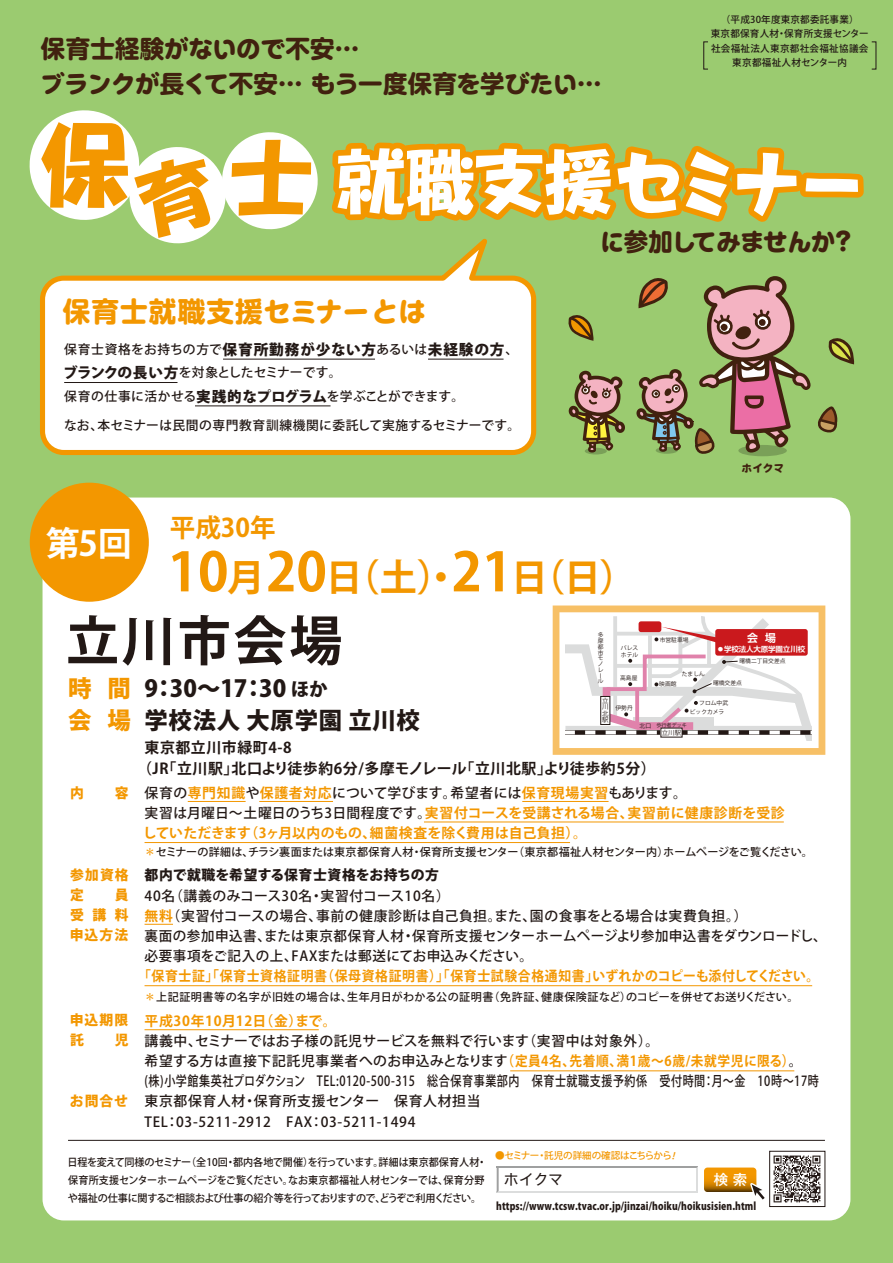
<style>
.page{position:relative;width:893px;height:1263px;background:#9bcb70}
.page>*{position:absolute;margin:0;border:0;box-sizing:border-box;transform-origin:0 0}
.t1{font:700 53.1px "Koz Go Pro";letter-spacing:.05em;color:#221815}
.t2{font:700 37.2px "Koz Go Pro";color:#f39700}
.t3{font:700 34.05px "Koz Go Pro";color:#fff}
.t4{font:700 27.6px "UD Shin M Go Pr 6";letter-spacing:.04em;color:#f39700}
.t5{font:700 25.5px "Koz Go Pro";color:#f39700}
.t6{font:800 24.45px "Kamo Lemo Std";letter-spacing:-.03em;color:#41210f}
.t7{font:700 24.45px "UD Shin M Go Pr 6";letter-spacing:.01em;color:#41210f}
.t8{font:800 23.4px "Koz Go Pro";letter-spacing:.03em;color:#221815}
.t9{font:800 23.4px "Koz Go Pro";color:#f39700}
.t10{font:700 14.85px/21.3px "Koz Go Pro";letter-spacing:.04em;color:#221815}
.t11{font:14.85px "Hira Kaku Std W4";color:#221815}
.t12{font:500 14.4px "Gothic MB101 Pr 5";color:#fff}
.t13{font:500 13.8px/20.2px "Koz Go Pro";letter-spacing:.045em;color:#221815}
.t14{font:700 13.8px/20.2px "Koz Go Pro";letter-spacing:.01em;color:#f39700}
.t15{font:700 13.8px "Koz Go Pro";letter-spacing:.05em;color:#f39700;scale:.93 1}
.t16{font:800 13.8px/20.2px "Koz Go Pro";letter-spacing:.08em;color:#f39700;text-align:justify}
.t17{font:800 13.8px "Koz Go Pro";letter-spacing:.03em;color:#221815}
.t18{font:700 13.8px "Koz Go Pro";letter-spacing:.05em;color:#f39700}
.t19{font:500 12.75px/23.4px "Koz Go Pro";letter-spacing:.02em;color:#221815}
.t20{font:500 11.1px "Koz Go Pro";letter-spacing:.02em;color:#221815}
.t21{font:500 11.1px "Koz Go Pro";letter-spacing:.04em;color:#221815}
.t22{font:700 10.95px "Shin Go Pro De";color:#fff}
.t23{font:800 10.65px "Koz Go Pro";letter-spacing:.01em;color:#221815;scale:.88 1}
.t24{font:800 10.65px "Kamo Lemo Std";color:#41210f}
.t25{font:500 10.5px/18px "Koz Go Pro";letter-spacing:-.02em;color:#221815;scale:.96 1}
.t26{font:500 9.6px/14.1px "Koz Go Pro";letter-spacing:.02em;color:#221815;text-align:center}
.t27{font:500 9.6px "Koz Go Pro";letter-spacing:-.035em;color:#f39700}
.t28{font:700 7.5px "Shin Go Pro De";letter-spacing:-.02em;color:#fff}
.t29{font:6.45px/6.4px "Koz Go Pro";color:#231815;text-align:justify}
.t30{font:5.7px/5.7px "Koz Go Pro";color:#231815}
.t31{font:5.1px "Koz Go Pro";color:#231815}
.s1{font-family:"Kamo Lemo Std";font-weight:800}
.s2{font-family:"UD Shin M Go Pr 6";font-weight:700}
.s3{font-weight:800;font-size:14.7px}
.s4{font-size:53.1px}
.s5{font-size:18.75px}
.s6{font-size:5.7px}
.s7{font-weight:500;color:#221815}
.s8{font-weight:500}
.s9{color:#f39700}
.s10{font-weight:700;color:#f39700}
</style>
<div class="page">
<div style="left:43px;top:497px;width:807px;height:723px;background:#fff;border-radius:21px"></div>
<svg style="left:40px;top:262px;width:497px;height:193px;background:#f6f3e2"></svg>
<hr style="left:68px;top:1140px;width:757px;height:1px;background:#221815">
<div style="left:30px;top:483px;width:119px;height:119px;background:#f39700;border-radius:50%"></div>
<svg style="left:704px;top:1167px;width:52px;height:25px"></svg>
<hr style="left:497px;top:1166px;width:201px;height:2px;background:#9fa0a0">
<hr style="left:497px;top:1191px;width:201px;height:2px;background:#dcdddd">
<svg style="left:497px;top:1168px;width:2px;height:24px"></svg>
<svg style="left:696px;top:1167px;width:2px;height:24px"></svg>
<svg style="left:747px;top:1178px;width:18px;height:22px"></svg>
<svg style="left:29px;top:41px;width:835px;height:221px"></svg>
<div style="left:703px;top:42px;width:5px;height:27px;border:1px solid #221815"></div>
<hr style="left:223px;top:359px;width:152px;height:1px;background:#221815">
<hr style="left:64px;top:382px;width:113px;height:1px;background:#221815">
<hr style="left:195px;top:405px;width:135px;height:1px;background:#221815">
<hr style="left:428px;top:359px;width:75px;height:1px;background:#221815">
<hr style="left:188px;top:801px;width:58px;height:1px;background:#f39700">
<hr style="left:145px;top:1029px;width:174px;height:1px;background:#f39700">
<hr style="left:510px;top:1070px;width:284px;height:1px;background:#f39700">
<svg style="left:145px;top:924px;width:28px;height:1px"></svg>
<hr style="left:259px;top:801px;width:74px;height:1px;background:#f39700">
<hr style="left:522px;top:801px;width:87px;height:1px;background:#f39700">
<hr style="left:424px;top:821px;width:360px;height:1px;background:#f39700">
<hr style="left:145px;top:842px;width:425px;height:1px;background:#f39700">
<hr style="left:145px;top:985px;width:667px;height:1px;background:#f39700">
<img style="left:773px;top:1155px;width:48px;height:48px">
<div style="left:769px;top:1151px;width:56px;height:56px;border:1px solid #221815"></div>
<svg style="left:568px;top:315px;width:26px;height:26px"></svg>
<svg style="left:636px;top:276px;width:219px;height:181px"></svg>
<svg style="left:585px;top:448px;width:22px;height:6px"></svg>
<svg style="left:569px;top:371px;width:56px;height:81px"></svg>
<svg style="left:553px;top:605px;width:272px;height:150px"></svg>
<div style="left:603px;top:687px;width:7px;height:9px;background:#e082ab"></div>
<div style="left:601px;top:696px;width:9px;height:28px;background:#fff"></div>
<div style="left:600px;top:696px;width:10px;height:29px;border:1px solid #231815"></div>
<div style="left:661px;top:728px;width:21px;height:9px;background:#fff"></div>
<h3 class="t7" style="left:41px;top:27px;width:320px">保育士経験<span class="s1">がないので</span>不安<span class="s1">…</span></h3>
<h3 class="t6" style="left:40px;top:65px;width:563px">ブランクが<span class="s2">長</span>くて<span class="s2">不安</span>… もう<span class="s2">一度保育</span>を<span class="s2">学</span>びたい…</h3>
<p class="t26" style="left:711px;top:13px;width:159px">（平成30年度東京都委託事業）<br>東京都保育人材・保育所支援センター社会福祉法人東京都社会福祉協議会東京都福祉人材センター内</p>
<h3 class="t4" style="left:63px;top:288px;width:365px">保育士就職支援<span class="s1">セミナーとは</span></h3>
<p class="t19" style="left:63px;top:338px;width:457px">保育士資格をお持ちの方で<span class="s3">保育所勤務が少ない方</span>あるいは<span class="s3">未経験の方</span>、<span class="s3">ブランクの長い方</span>を対象としたセミナーです。<br>保育の仕事に活かせる<span class="s3">実践的なプログラム</span>を学ぶことができます。</p>
<p class="t19" style="left:64px;top:415px;width:458px">なお、本セミナーは民間の専門教育訓練機関に委託して実施するセミナーです。</p>
<h3 class="t6" style="left:600px;top:223px;width:253px">に<span class="s2">参加</span>してみませんか?</h3>
<p class="t24" style="left:742px;top:460px;width:44px">ホイクマ</p>
<h3 class="t3" style="left:46px;top:521px;width:88px">第5回</h3>
<h3 class="t5" style="left:170px;top:511px;width:107px">平成30年</h3>
<h2 class="t2" style="left:168px;top:553px;width:470px"><span class="s4">10</span>月<span class="s4">20</span>日（土）・<span class="s4">21</span>日（日）</h2>
<h1 class="t1" style="left:66px;top:607px;width:278px">立川市会場</h1>
<p class="t30" style="left:598px;top:633px;width:7px">多摩都市モノレール</p>
<p class="t29" style="left:602px;top:697px;width:8px">立川北駅</p>
<p class="t22" style="left:747px;top:629px;width:30px">会　場</p>
<p class="t30" style="left:660px;top:637px;width:30px">市営駐車場</p>
<p class="t30" style="left:621px;top:645px;width:19px;line-height:6.4px">パレスホテル</p>
<p class="t30" style="left:620px;top:675px;width:19px">高島屋</p>
<p class="t30" style="left:615px;top:706px;width:19px">伊勢丹</p>
<p class="t28" style="left:717px;top:643px;width:90px">●学校法人大原学園立川校</p>
<p class="t30" style="left:739px;top:658px;width:48px">曙橋二丁目交差点</p>
<p class="t30" style="left:682px;top:671px;width:25px">たましん</p>
<h3 class="t9" style="left:68px;top:673px;width:64px">時　間</h3>
<h3 class="t8" style="left:145px;top:673px;width:185px">9：30～17：30 <span class="s5">ほか</span></h3>
<p class="t30" style="left:713px;top:680px;width:30px">曙橋交差点</p>
<p class="t30" style="left:659px;top:681px;width:19px">映画館</p>
<p class="t30" style="left:699px;top:700px;width:30px">フロム中武</p>
<p class="t30" style="left:690px;top:709px;width:36px">ビックカメラ</p>
<h3 class="t8" style="left:145px;top:705px;width:277px">学校法人 大原学園 立川校</h3>
<p class="t10" style="left:137px;top:737px;width:520px;text-indent:7px">東京都立川市緑町4-8<br>（JR「立川駅」北口より徒歩約6分/多摩モノレール「立川北駅」より徒歩約5分）</p>
<h3 class="t9" style="left:68px;top:705px;width:64px">会　場</h3>
<p class="t31" style="left:640px;top:721px;width:49px"><span class="s6">北口</span> 歩行者デッキ</p>
<p class="t29" style="left:662px;top:730px;width:21px">立川駅</p>
<p class="t16" style="left:70px;top:784px;width:60px">内　　容</p>
<p class="t16" style="left:70px;top:865px;width:60px">参加資格定　　員受講料申込方法</p>
<p class="t16" style="left:70px;top:1010px;width:60px">申込期限託　　児</p>
<p class="t16" style="left:70px;top:1091px;width:60px">お問合せ</p>
<p class="t14" style="left:143px;top:784px;width:643px"><span class="s7">保育の</span>専門知識<span class="s7">や</span>保護者対応<span class="s7">について学びます。希望者には</span>保育現場実習<span class="s7">もあります。<br>実習は月曜日～土曜日のうち3日間程度です。</span>実習付コースを受講される場合、実習前に健康診断を受診していただきます（3ヶ月以内のもの、細菌検査を除く費用は自己負担）<span class="s8">。</span></p>
<p class="t20" style="left:145px;top:845px;width:670px"><span class="s9">＊</span>セミナーの詳細は、チラシ裏面または東京都保育人材・保育所支援センター（東京都福祉人材センター内）ホームページをご覧ください。</p>
<p class="t17" style="left:145px;top:866px;width:296px">都内で就職を希望する保育士資格をお持ちの方</p>
<p class="t13" style="left:145px;top:886px;width:684px">40名（講義のみコース30名・実習付コース10名）<br><span class="s10">無料</span>（実習付コースの場合、事前の健康診断は自己負担。また、園の食事をとる場合は実費負担。）<br>裏面の参加申込書、または東京都保育人材・保育所支援センターホームページより参加申込書をダウンロードし、必要事項をご記入の上、FAXまたは郵送にてお申込みください。</p>
<p class="t15" style="left:138px;top:967px;width:734px">「保育士証」「保育士資格証明書（保母資格証明書）」「保育士試験合格通知書」いずれかのコピーも添付してください。</p>
<p class="t21" style="left:145px;top:990px;width:655px"><span class="s9">＊</span>上記証明書等の名字が旧姓の場合は、生年月日がわかる公の証明書（免許証、健康保険証など）のコピーを併せてお送りください。</p>
<p class="t18" style="left:145px;top:1011px;width:193px">平成30年10月12日（金）まで。</p>
<p class="t13" style="left:145px;top:1031px;width:676px">講義中、セミナーではお子様の託児サービスを無料で行います（実習中は対象外）。<br>希望する方は直接下記託児事業者へのお申込みとなります<span class="s10">（定員4名、先着順、満1歳～6歳/未就学児に限る）</span>。<br>(株)小学館集英社プロダクション　TEL:0120-500-315　総合保育事業部内　保育士就職支援予約係　受付時間：月～金　10時～17時東京都保育人材・保育所支援センター　保育人材担当<br>TEL：03-5211-2912　FAX：03-5211-1494</p>
<p class="t25" style="left:68px;top:1154px;width:438px">日程を変えて同様のセミナー（全10回・都内各地で開催）を行っています。詳細は東京都保育人材・保育所支援センターホームページをご覧ください。なお東京都福祉人材センターでは、保育分野や福祉の仕事に関するご相談および仕事の紹介等を行っておりますので、どうぞご利用ください。</p>
<p class="t27" style="left:495px;top:1150px;width:178px">●セミナー・託児の詳細の確認はこちらから</p>
<p class="t11" style="left:504px;top:1168px;width:61px">ホイクマ</p>
<p class="t12" style="left:714px;top:1167px;width:35px">検索</p>
<p class="t23" style="left:496px;top:1199px;width:297px">https://www.tcsw.tvac.or.jp/jinzai/hoiku/hoikusisien.html</p>
</div>
